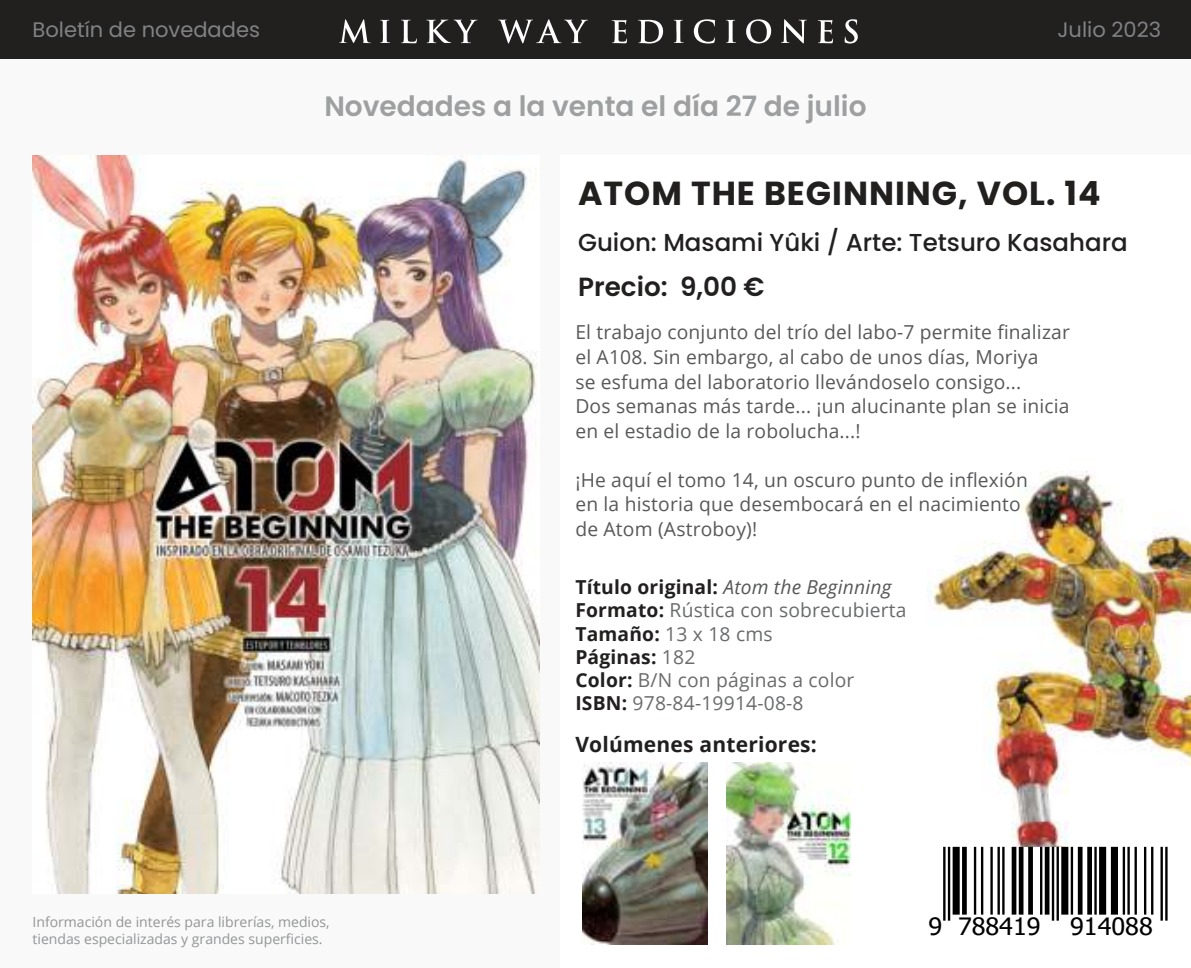
<style>
.page{position:relative;width:1191px;height:968px;background:#fff}
.page>*{position:absolute;margin:0;border:0;box-sizing:border-box;transform-origin:0 0}
.t1{font:700 33.25px "Poppins";letter-spacing:.03em;color:#221f1f}
.t2{font:600 28px "Poppins";color:#9d9fa1}
.t3{font:600 26.25px "Poppins";color:#221f1f}
.t4{font:500 24.5px "Poppins";color:#221f1f}
.t5{font:24.15px "Tahoma";color:#000;scale:1.05 1}
.t6{font:21px "Poppins";color:#808284}
.t7{font:700 21px "Open Sans";letter-spacing:.01em;color:#221f1f}
.t8{font:19.25px/24.5px "Open Sans";letter-spacing:.01em;color:#57585a}
.t9{font:19.25px/23.1px "Open Sans";letter-spacing:.01em;color:#686a6c}
.t10{font:14px/16.8px "Open Sans";color:#939597}
.s1{font-weight:700;color:#221f1f}
.s2{font-style:italic;color:#57585a}
</style>
<div class="page">
<div style="left:0;top:0;width:1191px;height:967px;background:#f9f9f9"></div>
<div style="left:561px;top:155px;width:630px;height:812px;background:#fff"></div>
<img style="left:927px;top:471px;width:263px;height:441px">
<div style="left:0;top:0;width:1191px;height:59px;background:#221f1f"></div>
<svg style="left:339px;top:19px;width:518px;height:24px"></svg>
<img style="left:726px;top:762px;width:125px;height:181px">
<img style="left:583px;top:762px;width:124px;height:181px">
<img style="left:33px;top:155px;width:506px;height:738px">
<div style="left:927px;top:846px;width:240px;height:94px;background:#fff"></div>
<hr style="left:943px;top:846px;width:2px;height:74px;background:#000">
<hr style="left:948px;top:846px;width:2px;height:74px;background:#000">
<div style="left:952px;top:846px;width:7px;height:68px;background:#000"></div>
<svg style="left:962px;top:846px;width:4px;height:68px"></svg>
<hr style="left:974px;top:846px;width:2px;height:68px;background:#000">
<hr style="left:981px;top:846px;width:2px;height:68px;background:#000">
<hr style="left:990px;top:846px;width:2px;height:68px;background:#000">
<hr style="left:997px;top:846px;width:2px;height:68px;background:#000">
<hr style="left:1002px;top:846px;width:2px;height:68px;background:#000">
<div style="left:1011px;top:846px;width:5px;height:68px;background:#000"></div>
<div style="left:1018px;top:846px;width:5px;height:68px;background:#000"></div>
<div style="left:1028px;top:846px;width:5px;height:68px;background:#000"></div>
<hr style="left:1040px;top:846px;width:2px;height:68px;background:#000">
<div style="left:1044px;top:846px;width:5px;height:68px;background:#000"></div>
<hr style="left:1051px;top:846px;width:3px;height:74px;background:#000">
<hr style="left:1056px;top:846px;width:2px;height:74px;background:#000">
<div style="left:1061px;top:846px;width:7px;height:68px;background:#000"></div>
<hr style="left:1070px;top:846px;width:3px;height:68px;background:#000">
<div style="left:1077px;top:846px;width:5px;height:68px;background:#000"></div>
<div style="left:1087px;top:846px;width:5px;height:68px;background:#000"></div>
<hr style="left:1094px;top:846px;width:2px;height:68px;background:#000">
<div style="left:1099px;top:846px;width:7px;height:68px;background:#000"></div>
<div style="left:1111px;top:846px;width:6px;height:68px;background:#000"></div>
<hr style="left:1122px;top:846px;width:3px;height:68px;background:#000">
<hr style="left:1127px;top:846px;width:2px;height:68px;background:#000">
<hr style="left:1134px;top:846px;width:2px;height:68px;background:#000">
<hr style="left:1144px;top:846px;width:2px;height:68px;background:#000">
<hr style="left:1151px;top:846px;width:2px;height:68px;background:#000">
<hr style="left:1160px;top:846px;width:2px;height:74px;background:#000">
<hr style="left:1165px;top:846px;width:2px;height:74px;background:#000">
<p class="t6" style="left:33px;top:17px;width:229px">Boletín de novedades</p>
<p class="t6" style="left:1057px;top:17px;width:105px">Julio 2023</p>
<h2 class="t2" style="left:324px;top:93px;width:543px">Novedades a la venta el día 27 de julio</h2>
<h1 class="t1" style="left:578px;top:177px;width:524px">ATOM THE BEGINNING, VOL. 14</h1>
<p class="t4" style="left:578px;top:228px;width:551px">Guion: Masami Yûki / Arte: Tetsuro Kasahara</p>
<h3 class="t3" style="left:578px;top:274px;width:188px">Precio: 9,00 €</h3>
<p class="t8" style="left:575px;top:320px;width:496px">El trabajo conjunto del trío del labo-7 permite finalizar el A108. Sin embargo, al cabo de unos días, Moriya<br>se esfuma del laboratorio llevándoselo consigo...<br>Dos semanas más tarde... ¡un alucinante plan se inicia en el estadio de la robolucha...!</p>
<p class="t8" style="left:575px;top:467px;width:454px">¡He aquí el tomo 14, un oscuro punto de inflexión en la historia que desembocará en el nacimiento de Atom (Astroboy)!</p>
<p class="t9" style="left:575px;top:577px;width:332px"><span class="s1">Título original:</span> <span class="s2">Atom the Beginning<br></span><span class="s1">Formato:</span> Rústica con sobrecubierta<br><span class="s1">Tamaño:</span> 13 x 18 cms<br><span class="s1">Páginas:</span> 182<br><span class="s1">Color:</span> B/N con páginas a color<br><span class="s1">ISBN:</span> 978-84-19914-08-8</p>
<p class="t10" style="left:33px;top:914px;width:299px">Información de interés para librerías, medios, tiendas especializadas y grandes superficies.</p>
<p class="t7" style="left:575px;top:735px;width:243px">Volúmenes anteriores:</p>
<p class="t5" style="left:928px;top:912px;width:215px">9 788419 914088</p>
</div>
